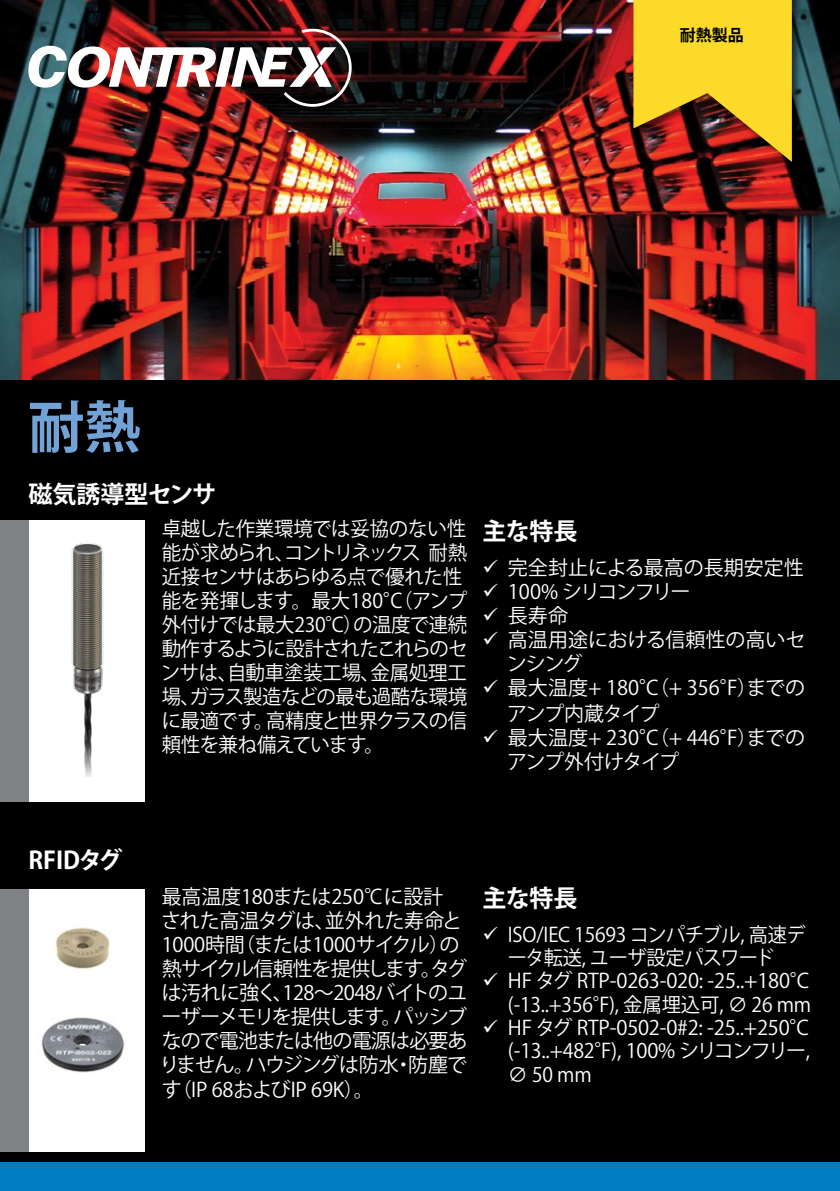
<style>
.page{position:relative;width:840px;height:1191px;background:#fff}
.page>*{position:absolute;margin:0;border:0;box-sizing:border-box;transform-origin:0 0}
.t1{font:700 56px "Koz Go Pro";color:#72a3d7}
.t2{font:700 24px "Koz Go Pro";letter-spacing:-.01em;color:#fff}
.t3{font:20px/24px "Koz Go Pr 6 N";letter-spacing:-.02em;color:#fff}
.t4{font:20px/24px "Koz Go Pr 6 N";letter-spacing:-.04em;color:#fff}
.t5{font:20px/24px "Koz Go Pr 6 N";color:#fff}
.t6{font:20px/23px "Koz Go Pr 6 N";letter-spacing:-.02em;color:#fff;text-align:center;scale:.96 1}
.t7{font:20px "Koz Go Pr 6 N";letter-spacing:-.085em;color:#fff}
.t8{font:700 16px "Koz Go Pro";color:#000}
</style>
<div class="page">
<div style="left:0;top:0;width:839px;height:1162px;background:#000"></div>
<div style="left:0;top:1162px;width:839px;height:29px;background:#007cc3"></div>
<div style="left:0;top:520px;width:144px;height:281px;background:#fff"></div>
<div style="left:0;top:520px;width:28px;height:281px;background:#808285"></div>
<img style="left:0;top:0;width:839px;height:380px">
<div style="left:630px;top:0;width:171px;height:171px;background:#000;opacity:.6"></div>
<svg style="left:633px;top:0;width:158px;height:162px;background:#d6a725"></svg>
<img style="left:28px;top:29px;width:323px;height:78px">
<img style="left:71px;top:543px;width:33px;height:233px">
<div style="left:0;top:888px;width:144px;height:263px;background:#fff"></div>
<div style="left:0;top:888px;width:28px;height:263px;background:#808285"></div>
<img style="left:41px;top:1017px;width:84px;height:56px">
<img style="left:55px;top:927px;width:55px;height:42px">
<p class="t8" style="left:679px;top:25px;width:65px">耐熱製品</p>
<h1 class="t1" style="left:28px;top:391px;width:114px">耐熱</h1>
<p class="t2" style="left:28px;top:479px;width:189px">磁気誘導型センサ</p>
<p class="t3" style="left:161px;top:517px;width:308px">卓越した作業環境では妥協のない性能が求められ、コントリネックス 耐熱近接センサはあらゆる点で優れた性能を発揮します。最大180°C（アンプ外付けでは最大230°C）の温度で連続動作するように設計されたこれらのセンサは、自動車塗装工場、金属処理工場、ガラス製造などの最も過酷な環境に最適です。高精度と世界クラスの信頼性を兼ね備えています。</p>
<p class="t2" style="left:482px;top:515px;width:97px">主な特長</p>
<p class="t5" style="left:482px;top:556px;width:323px">✓ 完全封止による最高の長期安定性</p>
<p class="t7" style="left:482px;top:580px;width:209px">✓ 100% シリコンフリー</p>
<p class="t3" style="left:482px;top:604px;width:87px">✓ 長寿命</p>
<p class="t5" style="left:506px;top:628px;width:300px;text-indent:-24px">✓ 高温用途における信頼性の高いセンシング</p>
<p class="t5" style="left:507px;top:675px;width:299px;line-height:25.6px;text-indent:-25px">✓ 最大温度+ 180°C（+ 356°F）までのアンプ内蔵タイプ</p>
<p class="t5" style="left:507px;top:725px;width:299px;text-indent:-25px">✓ 最大温度+ 230°C（+ 446°F）までのアンプ外付けタイプ</p>
<p class="t2" style="left:28px;top:844px;width:96px">RFIDタグ</p>
<p class="t4" style="left:159px;top:885px;width:309px">最高温度180または250℃に設計<br>された高温タグは、並外れた寿命と<br>1000時間（または1000サイクル）の熱サイクル信頼性を提供します。タグは汚れに強く、128〜2048バイトのユーザーメモリを提供します。パッシブなので電池または他の電源は必要ありません。ハウジングは防水・防塵です（IP 68およびIP 69K）。</p>
<p class="t2" style="left:482px;top:883px;width:97px">主な特長</p>
<p class="t6" style="left:482px;top:923px;width:338px">✓ ISO/IEC 15693 コンパチブル, 高速データ転送, ユーザ設定パスワード</p>
<p class="t3" style="left:482px;top:969px;width:330px;text-align:right">✓ HF タグ RTP-0263-020: -25..+180°C (-13..+356°F), 金属埋込可, ∅ 26 mm</p>
<p class="t3" style="left:507px;top:1016px;width:303px;text-align:justify;text-indent:-26px">✓ HF タグ RTP-0502-0#2: -25..+250°C (-13..+482°F), 100% シリコンフリー, ∅ 50 mm</p>
</div>
